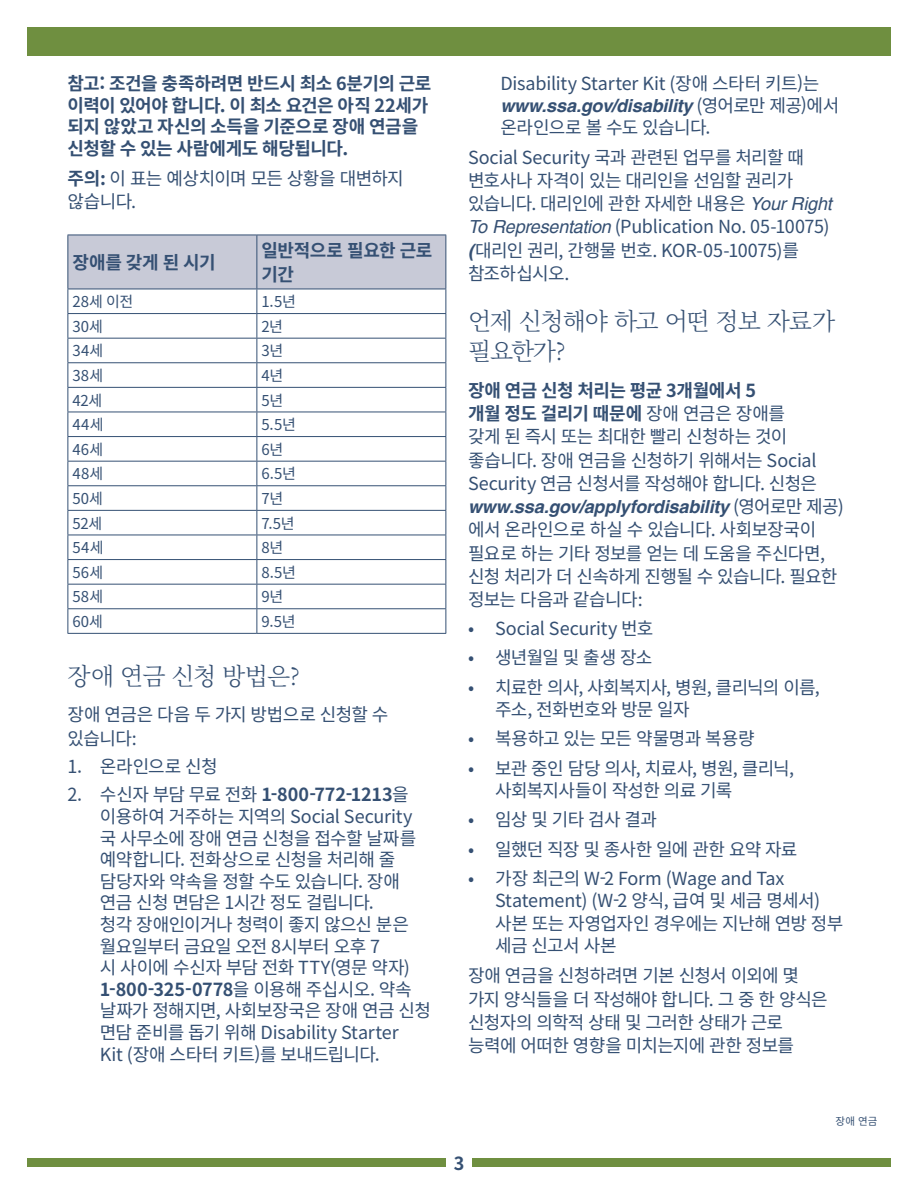
<style>
.page{position:relative;width:918px;height:1188px;background:#fff}
.page>*{position:absolute;margin:0;border:0;box-sizing:border-box;transform-origin:0 0}
.t1{font:300 24px/30px "Noto Serif CJ Kkr";letter-spacing:-.05em;color:#355073}
.t2{font:18px/23.2px "Noto Sans CJ Kkr";letter-spacing:-.03em;color:#355073}
.t3{font:700 18px/21.6px "Noto Sans CJ Kkr";letter-spacing:-.025em;color:#355073}
.t4{font:15px "Noto Sans CJ Kkr";letter-spacing:.005em;color:#355073}
.t5{font:10.5px "Noto Sans CJ Kkr";color:#355073}
.s1{font-weight:700}
.s2{font-family:"Helvetica";font-weight:700;font-style:italic}
.s3{font-family:"Helvetica";font-style:italic}
</style>
<div class="page">
<div style="left:27px;top:1159px;width:419px;height:8px;background:#6f8f40"></div>
<div style="left:472px;top:1159px;width:419px;height:8px;background:#6f8f40"></div>
<div style="left:27px;top:27px;width:864px;height:28px;background:#6f8f40"></div>
<svg style="left:68px;top:235px;width:379px;height:398px"></svg>
<hr style="left:68px;top:633px;width:189px;height:1px;background:#355073">
<hr style="left:257px;top:633px;width:189px;height:1px;background:#355073">
<p class="t3" style="left:68px;top:73px;width:365px">참고: 조건을 충족하려면 반드시 최소 6분기의 근로 이력이 있어야 합니다. 이 최소 요건은 아직 22세가 되지 않았고 자신의 소득을 기준으로 장애 연금을 신청할 수 있는 사람에게도 해당됩니다.</p>
<p class="t2" style="left:68px;top:167px;width:338px"><span class="s1">주의:</span> 이 표는 예상치이며 모든 상황을 대변하지 않습니다.</p>
<p class="t3" style="left:72px;top:252px;width:145px">장애를 갖게 된 시기</p>
<p class="t3" style="left:261px;top:239px;width:172px;line-height:24px">일반적으로 필요한 근로 기간</p>
<p class="t4" style="left:72px;top:293px;width:63px">28세 이전</p>
<p class="t4" style="left:261px;top:293px;width:36px">1.5년</p>
<p class="t4" style="left:72px;top:318px;width:32px">30세</p>
<p class="t4" style="left:261px;top:318px;width:23px">2년</p>
<p class="t4" style="left:72px;top:342px;width:33px">34세</p>
<p class="t4" style="left:261px;top:342px;width:23px">3년</p>
<p class="t4" style="left:72px;top:367px;width:32px">38세</p>
<p class="t4" style="left:261px;top:367px;width:23px">4년</p>
<p class="t4" style="left:72px;top:392px;width:31px">42세</p>
<p class="t4" style="left:261px;top:392px;width:23px">5년</p>
<p class="t4" style="left:72px;top:416px;width:33px">44세</p>
<p class="t4" style="left:261px;top:416px;width:36px">5.5년</p>
<p class="t4" style="left:72px;top:441px;width:32px">46세</p>
<p class="t4" style="left:261px;top:441px;width:23px">6년</p>
<p class="t4" style="left:72px;top:465px;width:33px">48세</p>
<p class="t4" style="left:261px;top:465px;width:36px">6.5년</p>
<p class="t4" style="left:72px;top:490px;width:32px">50세</p>
<p class="t4" style="left:261px;top:490px;width:23px">7년</p>
<p class="t4" style="left:72px;top:515px;width:32px">52세</p>
<p class="t4" style="left:261px;top:515px;width:35px">7.5년</p>
<p class="t4" style="left:72px;top:539px;width:33px">54세</p>
<p class="t4" style="left:261px;top:539px;width:23px">8년</p>
<p class="t4" style="left:72px;top:564px;width:32px">56세</p>
<p class="t4" style="left:261px;top:564px;width:36px">8.5년</p>
<p class="t4" style="left:72px;top:588px;width:32px">58세</p>
<p class="t4" style="left:261px;top:588px;width:23px">9년</p>
<p class="t4" style="left:72px;top:613px;width:32px">60세</p>
<p class="t4" style="left:261px;top:613px;width:36px">9.5년</p>
<h1 class="t1" style="left:68px;top:661px;width:234px">장애 연금 신청 방법은?</h1>
<p class="t2" style="left:68px;top:704px;width:323px">장애 연금은 다음 두 가지 방법으로 신청할 수 있습니다:</p>
<p class="t2" style="left:68px;top:755px;width:152px">1. 온라인으로 신청</p>
<p class="t2" style="left:100px;top:784px;width:333px;line-height:21.6px;text-indent:-32px">2. 수신자 부담 무료 전화 <span class="s1">1-800-772-1213</span>을 이용하여 거주하는 지역의 Social Security 국 사무소에 장애 연금 신청을 접수할 날짜를 예약합니다. 전화상으로 신청을 처리해 줄 담당자와 약속을 정할 수도 있습니다. 장애 연금 신청 면담은 1시간 정도 걸립니다.<br>청각 장애인이거나 청력이 좋지 않으신 분은 월요일부터 금요일 오전 8시부터 오후 7<br>시 사이에 수신자 부담 전화 TTY(영문 약자)<br><span class="s1">1-800-325-0778</span>을 이용해 주십시오. 약속 날짜가 정해지면, 사회보장국은 장애 연금 신청 면담 준비를 돕기 위해 Disability Starter<br>Kit (장애 스타터 키트)를 보내드립니다.</p>
<p class="t2" style="left:500px;top:73px;width:340px;line-height:21.6px">Disability Starter Kit (장애 스타터 키트)는 <span class="s2">www.ssa.gov/disability</span> (영어로만 제공)에서 온라인으로 볼 수도 있습니다.</p>
<p class="t2" style="left:468px;top:146px;width:365px">Social Security 국과 관련된 업무를 처리할 때 변호사나 자격이 있는 대리인을 선임할 권리가 있습니다. 대리인에 관한 자세한 내용은 <span class="s3">Your Right<br>To Representation</span> (Publication No. 05-10075) <span class="s2">(</span>대리인 권리, 간행물 번호. KOR-05-10075)를 참조하십시오.</p>
<h1 class="t1" style="left:468px;top:307px;width:369px">언제 신청해야 하고 어떤 정보 자료가 필요한가?</h1>
<p class="t2" style="left:468px;top:379px;width:377px"><span class="s1">장애 연금 신청 처리는 평균 3개월에서 5<br>개월 정도 걸리기 때문에</span> 장애 연금은 장애를<br>갖게 된 즉시 또는 최대한 빨리 신청하는 것이 좋습니다. 장애 연금을 신청하기 위해서는 Social<br>Security 연금 신청서를 작성해야 합니다. 신청은 <span class="s2">www.ssa.gov/applyfordisability</span> (영어로만 제공) 에서 온라인으로 하실 수 있습니다. 사회보장국이 필요로 하는 기타 정보를 얻는 데 도움을 주신다면, 신청 처리가 더 신속하게 진행될 수 있습니다. 필요한 정보는 다음과 같습니다:</p>
<p class="t2" style="left:468px;top:617px;width:187px">• Social Security 번호</p>
<p class="t2" style="left:468px;top:647px;width:186px">• 생년월일 및 출생 장소</p>
<p class="t2" style="left:495px;top:676px;width:326px;line-height:22.5px;text-indent:-27px">• 치료한 의사, 사회복지사, 병원, 클리닉의 이름, 주소, 전화번호와 방문 일자</p>
<p class="t2" style="left:468px;top:728px;width:288px">• 복용하고 있는 모든 약물명과 복용량</p>
<p class="t2" style="left:495px;top:757px;width:301px;line-height:22.5px;text-indent:-27px">• 보관 중인 담당 의사, 치료사, 병원, 클리닉, 사회복지사들이 작성한 의료 기록</p>
<p class="t2" style="left:468px;top:809px;width:191px">• 임상 및 기타 검사 결과</p>
<p class="t2" style="left:468px;top:838px;width:331px">• 일했던 직장 및 종사한 일에 관한 요약 자료</p>
<p class="t2" style="left:495px;top:868px;width:350px;line-height:22.5px;text-indent:-27px">• 가장 최근의 W-2 Form (Wage and Tax<br>Statement) (W-2 양식, 급여 및 세금 명세서) 사본 또는 자영업자인 경우에는 지난해 연방 정부 세금 신고서 사본</p>
<p class="t2" style="left:468px;top:965px;width:361px">장애 연금을 신청하려면 기본 신청서 이외에 몇 가지 양식들을 더 작성해야 합니다. 그 중 한 양식은 신청자의 의학적 상태 및 그러한 상태가 근로 능력에 어떠한 영향을 미치는지에 관한 정보를</p>
<p class="t3" style="left:454px;top:1153px;width:12px">3</p>
<p class="t5" style="left:835px;top:1115px;width:44px">장애 연금</p>
</div>
